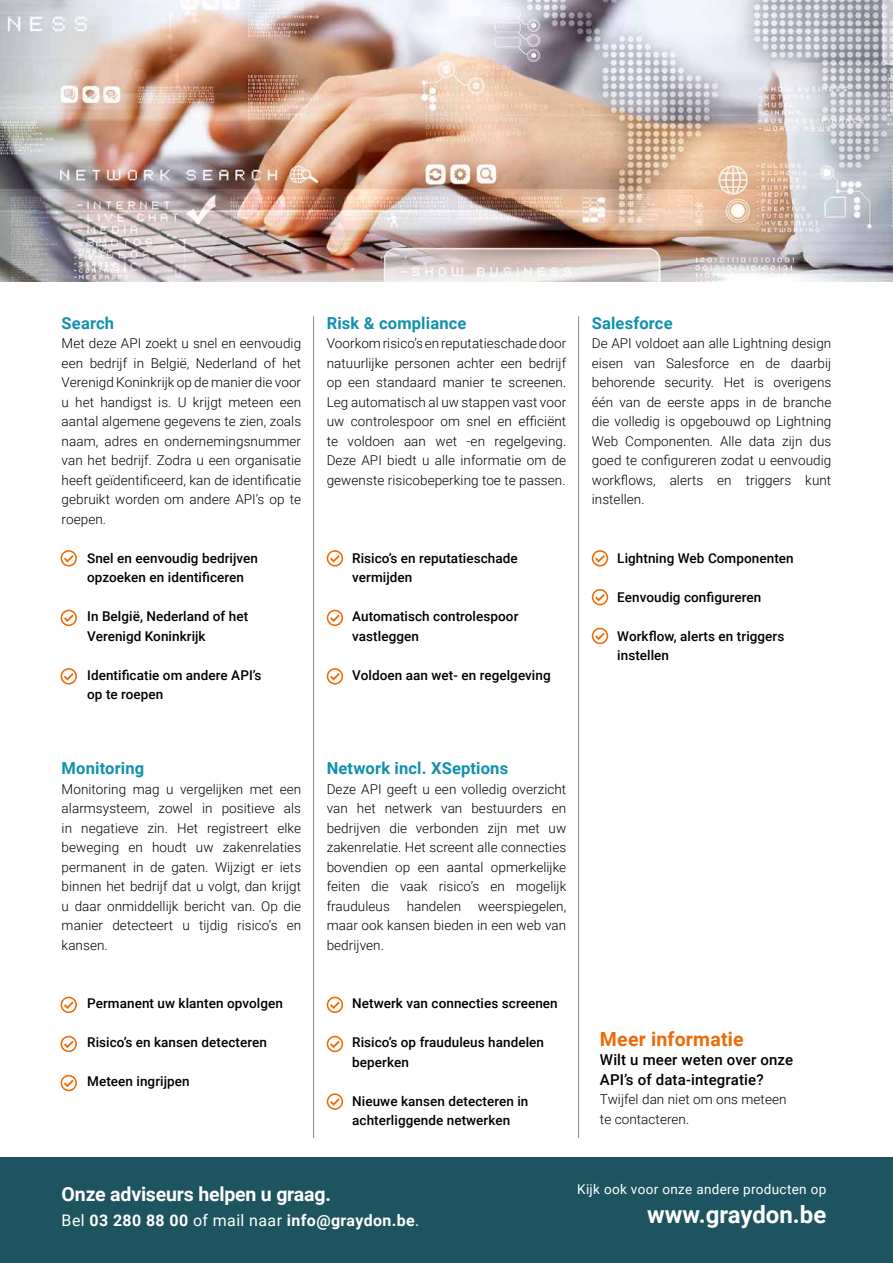
<style>
.page{position:relative;width:893px;height:1263px;background:#fff}
.page>*{position:absolute;margin:0;border:0;box-sizing:border-box;transform-origin:0 0}
.t1{font:700 24px "Roboto";color:#fff}
.t2{font:700 19.5px "Roboto";letter-spacing:-.01em;color:#fff}
.t3{font:700 19.5px "Roboto";letter-spacing:.01em;color:#ed6b06}
.t4{font:700 16.5px "Roboto";letter-spacing:.01em;color:#1290ac}
.t5{font:700 15.9px "Roboto";letter-spacing:.025em;color:#fff}
.t6{font:500 15px/19.5px "Roboto";letter-spacing:.01em;color:#000}
.t7{font:300 13.5px/19.5px "Roboto";letter-spacing:.005em;color:#000;text-align:justify}
.t8{font:500 13.5px/19.5px "Roboto";letter-spacing:.005em;color:#000}
.t9{font:13.5px "Roboto";letter-spacing:.025em;color:#fff}
.s1{font-weight:400}
</style>
<div class="page">
<div style="left:0;top:1157px;width:893px;height:106px;background:#1d5460"></div>
<svg style="left:61px;top:550px;width:16px;height:16px"></svg>
<svg style="left:61px;top:997px;width:16px;height:16px"></svg>
<svg style="left:327px;top:997px;width:16px;height:16px"></svg>
<svg style="left:327px;top:550px;width:16px;height:16px"></svg>
<svg style="left:592px;top:550px;width:16px;height:16px"></svg>
<svg style="left:61px;top:610px;width:16px;height:16px"></svg>
<svg style="left:61px;top:1036px;width:16px;height:16px"></svg>
<svg style="left:327px;top:1036px;width:16px;height:16px"></svg>
<svg style="left:327px;top:610px;width:16px;height:16px"></svg>
<svg style="left:592px;top:589px;width:16px;height:16px"></svg>
<svg style="left:61px;top:668px;width:16px;height:16px"></svg>
<svg style="left:61px;top:1075px;width:16px;height:16px"></svg>
<svg style="left:327px;top:1093px;width:16px;height:17px"></svg>
<svg style="left:327px;top:668px;width:16px;height:16px"></svg>
<svg style="left:592px;top:628px;width:16px;height:16px"></svg>
<hr style="left:578px;top:316px;width:1px;height:822px;background:#878787">
<hr style="left:313px;top:316px;width:1px;height:822px;background:#878787">
<img style="left:0;top:0;width:893px;height:281px">
<p class="t4" style="left:62px;top:311px;width:54px">Search</p>
<p class="t7" style="left:62px;top:333px;width:241px">Met deze API zoekt u snel en eenvoudig een bedrijf in België, Nederland of het Verenigd Koninkrijk op de manier die voor u het handigst is. U krijgt meteen een aantal algemene gegevens te zien, zoals naam, adres en ondernemingsnummer van het bedrijf. Zodra u een organisatie heeft geïdentificeerd, kan de identificatie gebruikt worden om andere API’s op te roepen.</p>
<p class="t8" style="left:87px;top:547px;width:172px">Snel en eenvoudig bedrijven opzoeken en identificeren</p>
<p class="t8" style="left:87px;top:606px;width:163px">In België, Nederland of het<br>Verenigd Koninkrijk</p>
<p class="t8" style="left:87px;top:664px;width:176px">Identificatie om andere API’s op te roepen</p>
<p class="t4" style="left:327px;top:311px;width:141px">Risk &amp; compliance</p>
<p class="t7" style="left:327px;top:333px;width:241px">Voorkom risico’s en reputatieschade door natuurlijke personen achter een bedrijf op een standaard manier te screenen.<br>Leg automatisch al uw stappen vast voor uw controlespoor om snel en efficiënt te voldoen aan wet -en regelgeving.<br>Deze API biedt u alle informatie om de gewenste risicobeperking toe te passen.</p>
<p class="t8" style="left:352px;top:547px;width:167px">Risico’s en reputatieschade vermijden</p>
<p class="t8" style="left:352px;top:606px;width:168px">Automatisch controlespoor vastleggen</p>
<p class="t8" style="left:352px;top:664px;width:200px">Voldoen aan wet- en regelgeving</p>
<p class="t4" style="left:592px;top:311px;width:82px">Salesforce</p>
<p class="t7" style="left:592px;top:333px;width:241px">De API voldoet aan alle Lightning design eisen van Salesforce en de daarbij behorende security. Het is overigens één van de eerste apps in de branche die volledig is opgebouwd op Lightning Web Componenten. Alle data zijn dus goed te configureren zodat u eenvoudig workflows, alerts en triggers kunt instellen.</p>
<p class="t8" style="left:617px;top:547px;width:178px">Lightning Web Componenten</p>
<p class="t8" style="left:617px;top:586px;width:145px">Eenvoudig configureren</p>
<p class="t8" style="left:617px;top:625px;width:169px">Workflow, alerts en triggers instellen</p>
<p class="t4" style="left:62px;top:757px;width:84px">Monitoring</p>
<p class="t7" style="left:62px;top:779px;width:241px">Monitoring mag u vergelijken met een alarmsysteem, zowel in positieve als in negatieve zin. Het registreert elke beweging en houdt uw zakenrelaties permanent in de gaten. Wijzigt er iets binnen het bedrijf dat u volgt, dan krijgt u daar onmiddellijk bericht van. Op die manier detecteert u tijdig risico’s en kansen.</p>
<p class="t8" style="left:87px;top:993px;width:197px">Permanent uw klanten opvolgen</p>
<p class="t8" style="left:87px;top:1032px;width:181px">Risico’s en kansen detecteren</p>
<p class="t8" style="left:87px;top:1071px;width:104px">Meteen ingrijpen</p>
<p class="t4" style="left:327px;top:757px;width:183px">Network incl. XSeptions</p>
<p class="t7" style="left:327px;top:779px;width:241px">Deze API geeft u een volledig overzicht van het netwerk van bestuurders en bedrijven die verbonden zijn met uw zakenrelatie. Het screent alle connecties bovendien op een aantal opmerkelijke feiten die vaak risico’s en mogelijk frauduleus handelen weerspiegelen, maar ook kansen bieden in een web van bedrijven.</p>
<p class="t8" style="left:352px;top:993px;width:207px">Netwerk van connecties screenen</p>
<p class="t8" style="left:352px;top:1032px;width:193px">Risico’s op frauduleus handelen beperken</p>
<p class="t8" style="left:352px;top:1090px;width:178px">Nieuwe kansen detecteren in achterliggende netwerken</p>
<h2 class="t3" style="left:600px;top:1025px;width:145px">Meer informatie</h2>
<p class="t6" style="left:600px;top:1049px;width:195px">Wilt u meer weten over onze<br>API’s of data-integratie?</p>
<p class="t7" style="left:600px;top:1089px;width:188px">Twijfel dan niet om ons meteen te contacteren.</p>
<h2 class="t2" style="left:62px;top:1180px;width:271px">Onze adviseurs helpen u graag.</h2>
<p class="t5" style="left:62px;top:1209px;width:359px"><span class="s1">Bel</span> 03 280 88 00 <span class="s1">of mail naar</span> info@graydon.be<span class="s1">.</span></p>
<p class="t9" style="left:577px;top:1179px;width:251px">Kijk ook voor onze andere producten op</p>
<h1 class="t1" style="left:647px;top:1197px;width:181px">www.graydon.be</h1>
</div>
